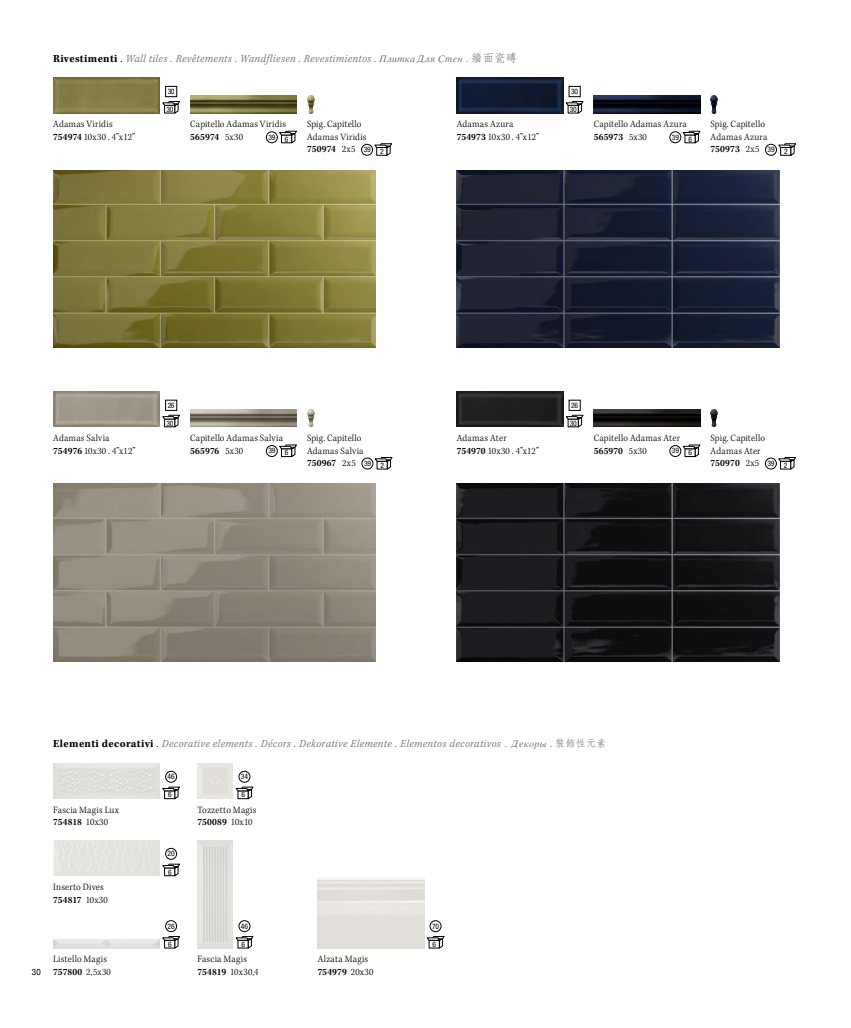
<style>
.page{position:relative;width:851px;height:1028px;background:#fff}
.page>*{position:absolute;margin:0;border:0;box-sizing:border-box;transform-origin:0 0}
.t1{font:11.25px "Kepler Std Light Scn It Capt";letter-spacing:.03em;color:#706f6f}
.t2{font:10px/12.5px "Kepler Std Light Scn";letter-spacing:.02em;color:#000}
.t3{font:10px "Kepler Std Semibold Scn Capt";letter-spacing:.02em;color:#000}
.t4{font:condensed 7.5px "Helvetica Neue LT Std";letter-spacing:-.02em;color:#000}
.s1{font-family:"Kepler Std Bold Scn Capt";color:#000}
.s2{color:#000}
.s3{font-family:"Times";font-style:italic;font-size:10px}
.s4{font-family:"Adobe Fangsong Std"}
.s5{font-family:"Kepler Std Semibold Scn Capt"}
.s6{font-family:"Kepler Std Light Scn"}
.s7{font-family:"Adobe Fangsong Std";font-size:10px}
.s8{font-family:"Helvetica Neue";font-size:8.75px}
</style>
<div class="page">
<img style="left:710px;top:409px;width:7px;height:18px">
<img style="left:593px;top:409px;width:107px;height:18px">
<img style="left:307px;top:409px;width:7px;height:18px">
<img style="left:190px;top:409px;width:106px;height:18px">
<img style="left:710px;top:95px;width:7px;height:18px">
<img style="left:593px;top:95px;width:107px;height:18px">
<img style="left:190px;top:95px;width:106px;height:18px">
<svg style="left:279px;top:131px;width:18px;height:12px"></svg>
<div style="left:266px;top:132px;width:11px;height:11px;border:1px solid #000;border-radius:50%"></div>
<svg style="left:374px;top:143px;width:18px;height:13px"></svg>
<div style="left:361px;top:144px;width:11px;height:11px;border:1px solid #000;border-radius:50%"></div>
<img style="left:53px;top:170px;width:323px;height:177px">
<svg style="left:682px;top:131px;width:18px;height:12px"></svg>
<div style="left:669px;top:132px;width:12px;height:11px;border:1px solid #000;border-radius:50%"></div>
<svg style="left:778px;top:143px;width:17px;height:13px"></svg>
<div style="left:765px;top:144px;width:11px;height:11px;border:1px solid #000;border-radius:50%"></div>
<img style="left:456px;top:170px;width:323px;height:177px">
<svg style="left:279px;top:444px;width:18px;height:13px"></svg>
<div style="left:266px;top:445px;width:11px;height:12px;border:1px solid #000;border-radius:50%"></div>
<svg style="left:374px;top:457px;width:18px;height:12px"></svg>
<div style="left:361px;top:458px;width:12px;height:11px;border:1px solid #000;border-radius:50%"></div>
<img style="left:53px;top:484px;width:323px;height:177px">
<svg style="left:682px;top:444px;width:18px;height:13px"></svg>
<div style="left:669px;top:445px;width:12px;height:12px;border:1px solid #000;border-radius:50%"></div>
<svg style="left:778px;top:457px;width:17px;height:12px"></svg>
<div style="left:765px;top:458px;width:11px;height:11px;border:1px solid #000;border-radius:50%"></div>
<img style="left:456px;top:484px;width:323px;height:177px">
<img style="left:53px;top:78px;width:106px;height:35px">
<div style="left:165px;top:86px;width:12px;height:11px;border:1px solid #000"></div>
<svg style="left:162px;top:101px;width:18px;height:13px"></svg>
<img style="left:307px;top:95px;width:7px;height:18px">
<img style="left:456px;top:78px;width:107px;height:35px">
<div style="left:569px;top:86px;width:11px;height:11px;border:1px solid #000"></div>
<svg style="left:565px;top:101px;width:18px;height:13px"></svg>
<img style="left:53px;top:391px;width:106px;height:36px">
<div style="left:165px;top:400px;width:12px;height:10px;border:1px solid #000"></div>
<svg style="left:162px;top:415px;width:18px;height:12px"></svg>
<img style="left:456px;top:391px;width:107px;height:36px">
<svg style="left:565px;top:415px;width:18px;height:12px"></svg>
<img style="left:53px;top:763px;width:106px;height:35px">
<svg style="left:162px;top:786px;width:18px;height:13px"></svg>
<div style="left:165px;top:771px;width:12px;height:11px;border:1px solid #000;border-radius:50%"></div>
<div style="left:53px;top:840px;width:106px;height:36px;background:#e3e2df"></div>
<svg style="left:162px;top:863px;width:18px;height:13px"></svg>
<div style="left:165px;top:848px;width:12px;height:11px;border:1px solid #000;border-radius:50%"></div>
<svg style="left:162px;top:936px;width:18px;height:12px"></svg>
<div style="left:165px;top:920px;width:12px;height:11px;border:1px solid #000;border-radius:50%"></div>
<img style="left:197px;top:840px;width:36px;height:108px">
<svg style="left:235px;top:936px;width:18px;height:12px"></svg>
<div style="left:239px;top:920px;width:11px;height:11px;border:1px solid #000;border-radius:50%"></div>
<img style="left:197px;top:763px;width:36px;height:35px">
<svg style="left:235px;top:786px;width:18px;height:13px"></svg>
<div style="left:239px;top:771px;width:11px;height:11px;border:1px solid #000;border-radius:50%"></div>
<svg style="left:426px;top:936px;width:18px;height:12px"></svg>
<div style="left:430px;top:920px;width:11px;height:11px;border:1px solid #000;border-radius:50%"></div>
<img style="left:53px;top:939px;width:106px;height:9px">
<p class="t1" style="left:53px;top:52px;width:465px"><span class="s1">Rivestimenti</span> <span class="s2">.</span> Wall tiles . Revêtements . Wandfliesen . Revestimientos . <span class="s3">Плитка Для Стен .</span> <span class="s4">牆面瓷磚</span></p>
<p class="t4" style="left:168px;top:87px;width:8px">30</p>
<p class="t4" style="left:166px;top:105px;width:8px">30</p>
<p class="t4" style="left:571px;top:87px;width:8px">30</p>
<p class="t4" style="left:569px;top:105px;width:8px">30</p>
<p class="t2" style="left:53px;top:118px;width:84px">Adamas Viridis<br><span class="s5">754974</span> 10x30 . 4”x12”</p>
<p class="t2" style="left:190px;top:118px;width:97px">Capitello Adamas Viridis</p>
<p class="t3" style="left:190px;top:131px;width:54px">565974 <span class="s6">5x30</span></p>
<p class="t4" style="left:285px;top:135px;width:5px">6</p>
<p class="t4" style="left:268px;top:133px;width:9px">39</p>
<p class="t2" style="left:307px;top:118px;width:61px">Spig. Capitello<br>Adamas Viridis</p>
<p class="t3" style="left:307px;top:144px;width:50px">750974 <span class="s6">2x5</span></p>
<p class="t4" style="left:380px;top:147px;width:5px">2</p>
<p class="t4" style="left:363px;top:145px;width:9px">39</p>
<p class="t2" style="left:456px;top:118px;width:84px">Adamas Azura<br><span class="s5">754973</span> 10x30 . 4”x12”</p>
<p class="t2" style="left:593px;top:118px;width:95px">Capitello Adamas Azura</p>
<p class="t3" style="left:593px;top:131px;width:55px">565973 <span class="s6">5x30</span></p>
<p class="t4" style="left:688px;top:135px;width:5px">6</p>
<p class="t4" style="left:671px;top:133px;width:9px">39</p>
<p class="t2" style="left:710px;top:118px;width:58px">Spig. Capitello<br>Adamas Azura</p>
<p class="t3" style="left:710px;top:144px;width:50px">750973 <span class="s6">2x5</span></p>
<p class="t4" style="left:784px;top:147px;width:5px">2</p>
<p class="t4" style="left:767px;top:145px;width:9px">39</p>
<p class="t2" style="left:53px;top:432px;width:84px">Adamas Salvia<br><span class="s5">754976</span> 10x30 . 4”x12”</p>
<p class="t4" style="left:168px;top:401px;width:8px">26</p>
<p class="t4" style="left:166px;top:418px;width:8px">30</p>
<p class="t2" style="left:190px;top:432px;width:94px">Capitello Adamas Salvia</p>
<p class="t3" style="left:190px;top:445px;width:54px">565976 <span class="s6">5x30</span></p>
<p class="t4" style="left:285px;top:448px;width:5px">6</p>
<p class="t4" style="left:268px;top:446px;width:9px">39</p>
<p class="t2" style="left:307px;top:432px;width:58px">Spig. Capitello<br>Adamas Salvia</p>
<p class="t3" style="left:307px;top:457px;width:50px">750967 <span class="s6">2x5</span></p>
<p class="t4" style="left:380px;top:461px;width:5px">2</p>
<p class="t4" style="left:364px;top:459px;width:9px">39</p>
<p class="t2" style="left:456px;top:432px;width:84px">Adamas Ater<br><span class="s5">754970</span> 10x30 . 4”x12”</p>
<p class="t4" style="left:571px;top:401px;width:8px">26</p>
<p class="t4" style="left:569px;top:418px;width:8px">30</p>
<p class="t2" style="left:593px;top:432px;width:88px">Capitello Adamas Ater</p>
<p class="t3" style="left:593px;top:445px;width:55px">565970 <span class="s6">5x30</span></p>
<p class="t4" style="left:688px;top:448px;width:5px">6</p>
<p class="t4" style="left:671px;top:446px;width:9px">39</p>
<p class="t2" style="left:710px;top:432px;width:56px">Spig. Capitello<br>Adamas Ater</p>
<p class="t3" style="left:710px;top:457px;width:50px">750970 <span class="s6">2x5</span></p>
<p class="t4" style="left:783px;top:461px;width:5px">2</p>
<p class="t4" style="left:767px;top:459px;width:9px">39</p>
<p class="t1" style="left:53px;top:737px;width:554px"><span class="s1">Elementi decorativi</span> <span class="s2">.</span> Decorative elements . Décors . Dekorative Elemente . Elementos decorativos <span class="s3">. Декоры .</span> <span class="s7">裝飾性元素</span></p>
<p class="t2" style="left:53px;top:804px;width:68px">Fascia Magis Lux</p>
<p class="t3" style="left:53px;top:816px;width:56px">754818 <span class="s6">10x30</span></p>
<p class="t2" style="left:53px;top:881px;width:52px">Inserto Dives</p>
<p class="t3" style="left:53px;top:893px;width:56px">754817 <span class="s6">10x30</span></p>
<p class="t2" style="left:53px;top:953px;width:55px">Listello Magis</p>
<p class="t3" style="left:32px;top:966px;width:80px"><span class="s8">30</span> 757800 <span class="s6">2,5x30</span></p>
<p class="t4" style="left:167px;top:772px;width:9px">46</p>
<p class="t4" style="left:168px;top:790px;width:5px">6</p>
<p class="t4" style="left:167px;top:849px;width:9px">20</p>
<p class="t4" style="left:168px;top:867px;width:5px">6</p>
<p class="t4" style="left:167px;top:921px;width:9px">26</p>
<p class="t4" style="left:168px;top:939px;width:5px">6</p>
<p class="t4" style="left:241px;top:772px;width:9px">34</p>
<p class="t4" style="left:241px;top:790px;width:5px">6</p>
<p class="t2" style="left:197px;top:804px;width:60px">Tozzetto Magis</p>
<p class="t3" style="left:197px;top:816px;width:56px">750089 <span class="s6">10x10</span></p>
<p class="t4" style="left:241px;top:921px;width:9px">46</p>
<p class="t4" style="left:241px;top:939px;width:5px">6</p>
<p class="t2" style="left:197px;top:953px;width:63px">Fascia Magis<br><span class="s5">754819</span> 10x30,4</p>
<p class="t2" style="left:317px;top:953px;width:52px">Alzata Magis</p>
<p class="t3" style="left:317px;top:966px;width:57px">754979 <span class="s6">20x30</span></p>
<p class="t4" style="left:432px;top:921px;width:9px">70</p>
<p class="t4" style="left:432px;top:939px;width:5px">6</p>
</div>
